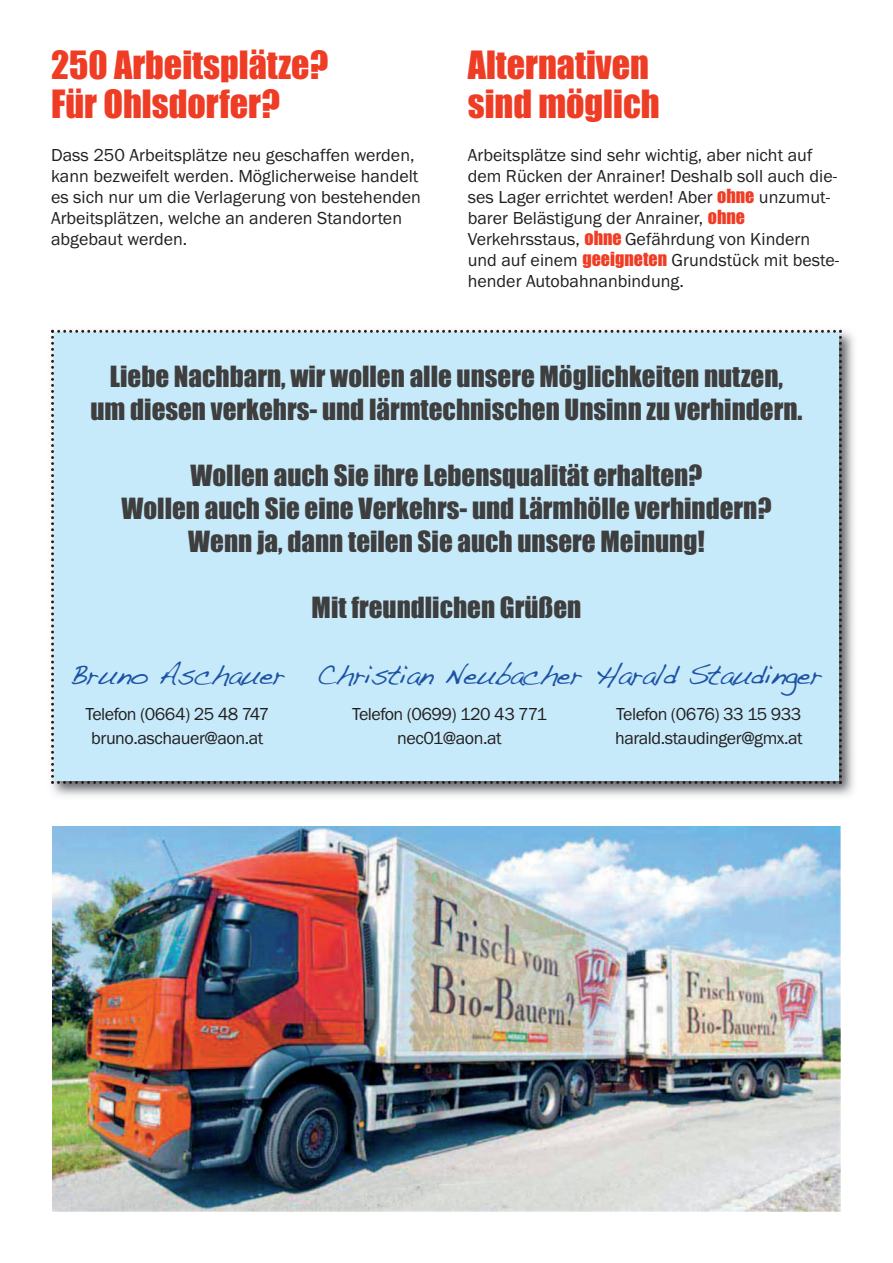
<style>
.page{position:relative;width:893px;height:1263px;background:#fff}
.page>*{position:absolute;margin:0;border:0;box-sizing:border-box;transform-origin:0 0}
.t1{font:36px/39px "Impact";color:#ef3c25}
.t2{font:28.5px "Handwriting Dakota";letter-spacing:-.035em;color:#1c52a4}
.t3{font:27px/33px "Impact";color:#3e3e3f;text-align:center}
.t4{font:18px/21px "Franklin Gothic";color:#231f20}
.t5{font:18px "Franklin Gothic";letter-spacing:-.03em;color:#231f20}
.t6{font:18px "Franklin Gothic";letter-spacing:-.025em;color:#231f20}
.s1{font-family:"Impact";color:#ef3c25}
</style>
<div class="page">
<img style="left:52px;top:329px;width:802px;height:467px">
<div style="left:51px;top:330px;width:791px;height:454px;background:#c6eafa"></div>
<img style="left:52px;top:827px;width:788px;height:385px">
<h1 class="t1" style="left:51px;top:48px;width:279px">250 Arbeitsplätze?<br>Für Ohlsdorfer?</h1>
<p class="t4" style="left:51px;top:144px;width:371px">Dass 250 Arbeitsplätze neu geschaffen werden, kann bezweifelt werden. Möglicherweise handelt es sich nur um die Verlagerung von bestehenden Arbeitsplätzen, welche an anderen Standorten abgebaut werden.</p>
<h1 class="t1" style="left:468px;top:48px;width:193px">Alternativen sind möglich</h1>
<p class="t4" style="left:468px;top:144px;width:373px">Arbeitsplätze sind sehr wichtig, aber nicht auf dem Rücken der Anrainer! Deshalb soll auch die&shy;ses Lager errichtet werden! Aber <span class="s1">ohne</span> unzumut&shy;barer Belästigung der Anrainer, <span class="s1">ohne </span>Verkehrsstaus, <span class="s1">ohne</span> Gefährdung von Kindern und auf einem <span class="s1">geeigneten</span> Grundstück mit beste&shy;hender Autobahnanbindung.</p>
<h3 class="t3" style="left:91px;top:361px;width:713px">Liebe Nachbarn, wir wollen alle unsere Möglichkeiten nutzen, um diesen verkehrs- und lärmtechnischen Unsinn zu verhindern.</h3>
<h3 class="t3" style="left:121px;top:460px;width:651px">Wollen auch Sie ihre Lebensqualität erhalten?<br>Wollen auch Sie eine Verkehrs- und Lärmhölle verhindern?<br>Wenn ja, dann teilen Sie auch unsere Meinung!</h3>
<h3 class="t3" style="left:312px;top:592px;width:271px">Mit freundlichen Grüßen</h3>
<h2 class="t2" style="left:70px;top:658px;width:754px">Bruno Aschauer Christian Neubacher Harald Staudinger</h2>
<p class="t5" style="left:85px;top:704px;width:185px">Telefon (0664) 25 48 747</p>
<p class="t5" style="left:352px;top:704px;width:196px">Telefon (0699) 120 43 771</p>
<p class="t5" style="left:616px;top:704px;width:187px">Telefon (0676) 33 15 933</p>
<p class="t6" style="left:91px;top:728px;width:174px">bruno.aschauer@aon.at</p>
<p class="t6" style="left:397px;top:728px;width:106px">nec01@aon.at</p>
<p class="t6" style="left:615px;top:728px;width:189px">harald.staudinger@gmx.at</p>
</div>
